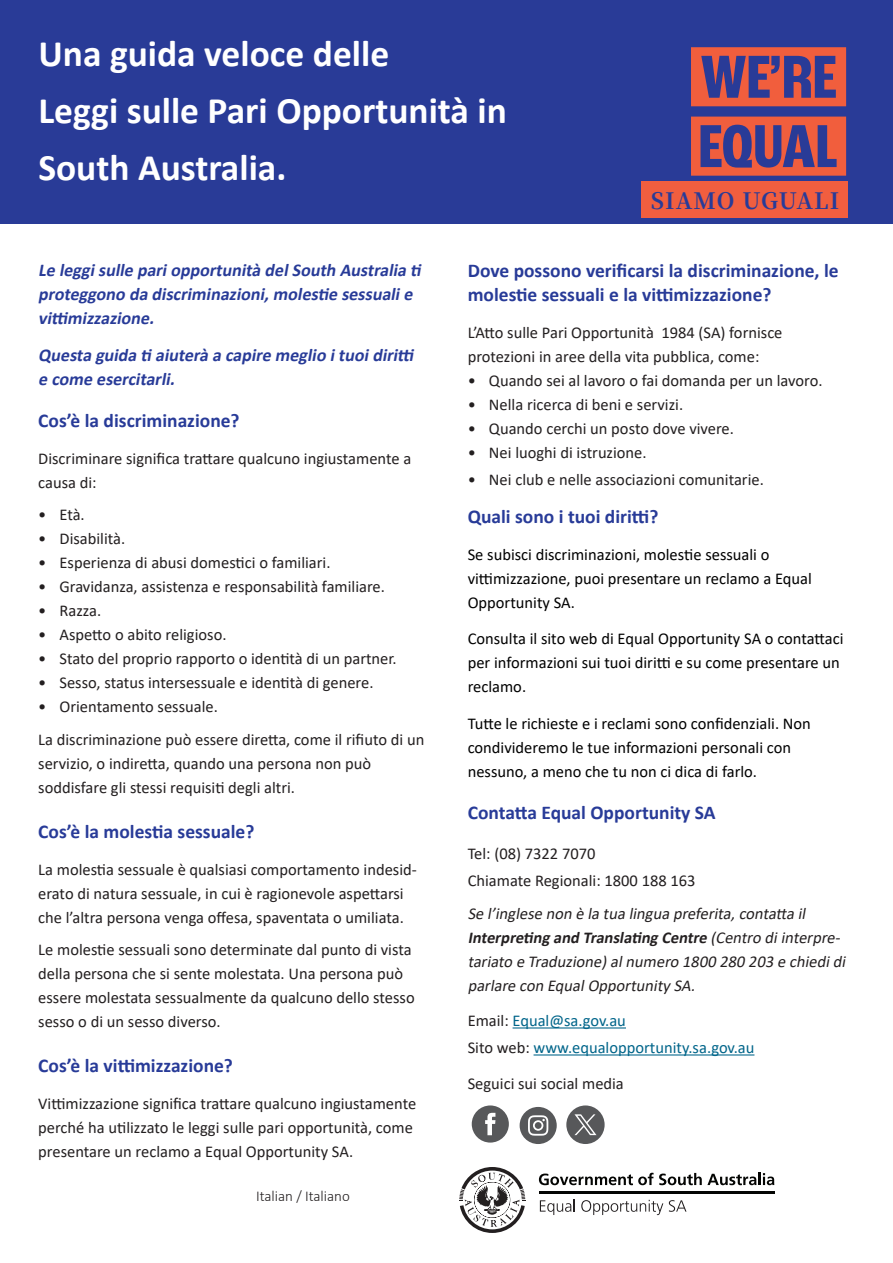
<style>
.page{position:relative;width:893px;height:1263px;background:#fff}
.page>*{position:absolute;margin:0;border:0;box-sizing:border-box;transform-origin:0 0}
.t1{font:700 37.5px/57px "Calibri";color:#fff}
.t2{font:700 22.5px "Noto Serif SC";letter-spacing:.04em;color:#283b98}
.t3{font:700 19.5px/24px "Calibri";color:#283b98}
.t4{font:italic 700 18px/24px "Calibri";color:#283b98}
.t5{font:16.5px/24px "Calibri";color:#231f20}
.t6{font:16.5px/24px "Calibri";color:#000}
.t7{font:italic 16.5px/24px "Calibri";color:#231f20}
.t8{font:16.5px "Calibri";color:#00658a}
.t9{font:300 15px "Calibri";color:#231f20}
.s1{font-weight:700}
.s2{color:#231f20}
</style>
<div class="page">
<div style="left:0;top:0;width:893px;height:223px;background:#293b97"></div>
<svg style="left:691px;top:47px;width:155px;height:59px"></svg>
<svg style="left:691px;top:117px;width:155px;height:59px"></svg>
<svg style="left:539px;top:1173px;width:235px;height:12px"></svg>
<hr style="left:539px;top:1191px;width:235px;height:3px;background:#040503">
<svg style="left:540px;top:1199px;width:35px;height:16px"></svg>
<svg style="left:581px;top:1200px;width:82px;height:15px"></svg>
<svg style="left:669px;top:1200px;width:17px;height:12px"></svg>
<svg style="left:459px;top:1167px;width:66px;height:66px"></svg>
<div style="left:641px;top:182px;width:207px;height:36px;background:#f15e3f"></div>
<svg style="left:472px;top:1105px;width:37px;height:37px"></svg>
<svg style="left:520px;top:1107px;width:37px;height:37px"></svg>
<svg style="left:566px;top:1105px;width:39px;height:39px"></svg>
<hr style="left:513px;top:1027px;width:113px;height:1px;background:#00658a">
<hr style="left:534px;top:1054px;width:220px;height:1px;background:#00658a">
<p class="t1" style="left:38px;top:25px;width:352px">Una guida veloce delle</p>
<p class="t1" style="left:38px;top:82px;width:470px">Leggi sulle Pari Opportunità in<br>South Australia.</p>
<p class="t2" style="left:651px;top:188px;width:190px">SIAMO UGUALI</p>
<p class="t4" style="left:38px;top:258px;width:388px">Le leggisulle pariopportunità delSouth Australia ti proteggono da discriminazioni,molestie sessualie vittimizzazione.</p>
<p class="t4" style="left:38px;top:342px;width:381px">Questa guida ti aiuterà a capire meglio ituoidiritti e come esercitarli.</p>
<p class="t3" style="left:38px;top:408px;width:203px">Cos’è la discriminazione?</p>
<p class="t5" style="left:38px;top:446px;width:374px">Discriminare significa trattare qualcuno ingiustamente a causa di:</p>
<p class="t5" style="left:38px;top:502px;width:48px">• Età.</p>
<p class="t5" style="left:38px;top:526px;width:88px">• Disabilità.</p>
<p class="t5" style="left:38px;top:550px;width:294px">• Esperienza di abusi domestici o familiari.</p>
<p class="t5" style="left:38px;top:574px;width:348px">• Gravidanza, assistenza e responsabilità familiare.</p>
<p class="t5" style="left:38px;top:598px;width:64px">• Razza.</p>
<p class="t5" style="left:38px;top:622px;width:190px">• Aspetto o abito religioso.</p>
<p class="t5" style="left:38px;top:646px;width:360px">• Stato del proprio rapporto o identità di un partner.</p>
<p class="t5" style="left:38px;top:670px;width:337px">• Sesso, status intersessuale e identità di genere.</p>
<p class="t5" style="left:38px;top:694px;width:181px">• Orientamento sessuale.</p>
<p class="t5" style="left:38px;top:727px;width:388px">La discriminazione può essere diretta, come il rifiuto di un servizio, o indiretta, quando una persona non può soddisfare gli stessi requisiti degli altri.</p>
<p class="t3" style="left:38px;top:819px;width:218px">Cos’è la molestia sessuale?</p>
<p class="t5" style="left:38px;top:857px;width:380px">La molestia sessuale è qualsiasi comportamento indesid&shy;erato di natura sessuale, in cui è ragionevole aspettarsi che l’altra persona venga offesa, spaventata o umiliata.</p>
<p class="t5" style="left:38px;top:937px;width:378px">Le molestie sessuali sono determinate dal punto di vista della persona che si sente molestata. Una persona può essere molestata sessualmente da qualcuno dello stesso sesso o di un sesso diverso.</p>
<p class="t3" style="left:38px;top:1054px;width:196px">Cos’è la vittimizzazione?</p>
<p class="t5" style="left:38px;top:1091px;width:379px">Vittimizzazione significa trattare qualcuno ingiustamente perché ha utilizzato le leggi sulle pari opportunità, come presentare un reclamo a Equal Opportunity SA.</p>
<p class="t9" style="left:256px;top:1186px;width:95px">Italian / Italiano</p>
<p class="t3" style="left:468px;top:258px;width:372px">Dove possono verificarsi la discriminazione, le molestie sessuali e la vittimizzazione?</p>
<p class="t5" style="left:468px;top:320px;width:316px">L’Atto sulle Pari Opportunità 1984 (SA) fornisce</p>
<p class="t5" style="left:468px;top:344px;width:293px">protezioni in aree della vita pubblica, come:</p>
<p class="t5" style="left:468px;top:368px;width:356px">• Quando sei al lavoro o fai domanda per un lavoro.</p>
<p class="t5" style="left:468px;top:392px;width:217px">• Nella ricerca di beni e servizi.</p>
<p class="t5" style="left:468px;top:416px;width:268px">• Quando cerchi un posto dove vivere.</p>
<p class="t5" style="left:468px;top:440px;width:180px">• Nei luoghi di istruzione.</p>
<p class="t5" style="left:468px;top:467px;width:298px">• Nei club e nelle associazioni comunitarie.</p>
<p class="t3" style="left:468px;top:504px;width:192px">Quali sono i tuoi diritti?</p>
<p class="t6" style="left:468px;top:542px;width:303px">Se subisci discriminazioni, molestie sessuali o</p>
<p class="t6" style="left:468px;top:566px;width:346px">vittimizzazione, puoi presentare un reclamo a Equal<br>Opportunity SA.</p>
<p class="t6" style="left:468px;top:626px;width:377px">Consulta il sito web di Equal Opportunity SA o contattaci per informazioni sui tuoi diritti e su come presentare un reclamo.</p>
<p class="t6" style="left:468px;top:711px;width:345px">Tutte le richieste e i reclami sono confidenziali. Non condivideremo le tue informazioni personali con</p>
<p class="t6" style="left:468px;top:759px;width:291px">nessuno, a meno che tu non ci dica di farlo.</p>
<p class="t3" style="left:468px;top:801px;width:249px">Contatta Equal Opportunity SA</p>
<p class="t5" style="left:468px;top:841px;width:129px">Tel: (08) 7322 7070</p>
<p class="t5" style="left:468px;top:868px;width:229px">Chiamate Regionali: 1800 188 163</p>
<p class="t7" style="left:468px;top:901px;width:383px">Se l’inglese non è la tua lingua preferita,contatta il <span class="s1">Interpreting and Translating Centre</span> (Centro diinterpre&shy;tariato e Traduzione)alnumero 1800 280 203 e chiedidi parlare con EqualOpportunity SA.</p>
<p class="t8" style="left:468px;top:1009px;width:160px"><span class="s2">Email:</span> Equal@sa.gov.au</p>
<p class="t8" style="left:468px;top:1036px;width:288px"><span class="s2">Sito web:</span> www.equalopportunity.sa.gov.au</p>
<p class="t5" style="left:468px;top:1071px;width:158px">Seguici sui social media</p>
</div>
